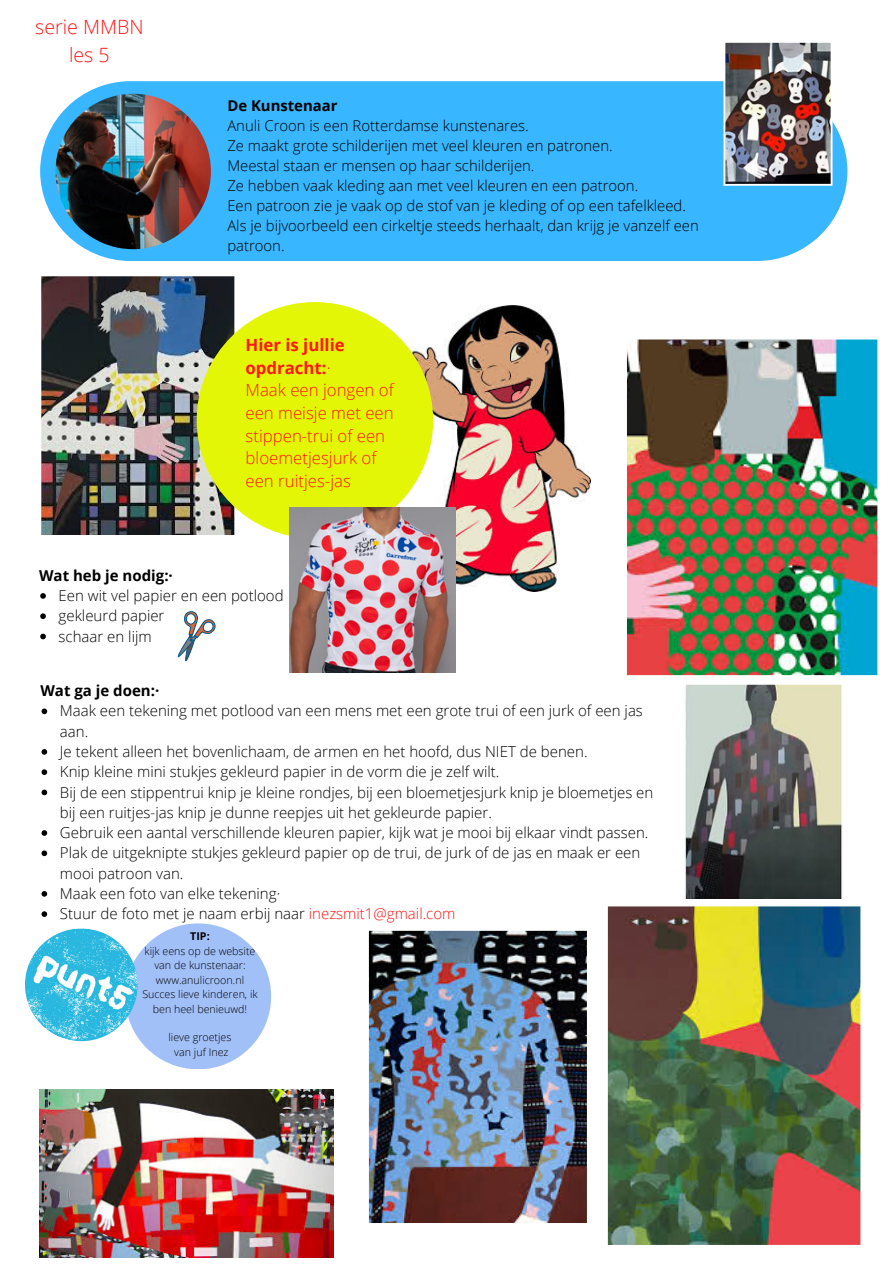
<style>
.page{position:relative;width:894px;height:1264px;background:#fff}
.page>*{position:absolute;margin:0;border:0;box-sizing:border-box;transform-origin:0 0}
.t1{font:300 19.65px/27.3px "Open Sans";color:#ff1616;text-align:center}
.t2{font:300 16.8px/22.6px "Open Sans";color:#ff1616}
.t3{font:300 15px/20.2px "Open Sans";color:#000}
.t4{font:700 15px "Open Sans";color:#000}
.t5{font:300 14.85px/20.1px "Open Sans";color:#000}
.t6{font:700 14.85px "Open Sans";color:#000}
.t7{font:300 10.65px/14.4px "Open Sans";color:#000;text-align:center}
.t8{font:700 10.65px "Open Sans";color:#000}
.s1{font-weight:700}
.s2{color:#ff1616}
</style>
<div class="page">
<img style="left:627px;top:339px;width:251px;height:337px">
<svg style="left:685px;top:684px;width:158px;height:215px"></svg>
<div style="left:125px;top:923px;width:146px;height:146px;background:#a2c0f8;border-radius:50%"></div>
<img style="left:368px;top:930px;width:219px;height:293px">
<img style="left:607px;top:906px;width:254px;height:339px">
<img style="left:41px;top:276px;width:197px;height:259px">
<img style="left:402px;top:306px;width:188px;height:286px">
<div style="left:197px;top:302px;width:236px;height:236px;background:#e3f606;border-radius:50%"></div>
<img style="left:290px;top:507px;width:165px;height:166px">
<svg style="left:177px;top:611px;width:39px;height:50px"></svg>
<img style="left:39px;top:1089px;width:294px;height:167px">
<img style="left:25px;top:928px;width:113px;height:113px;border-radius:50%">
<svg style="left:42px;top:708px;width:5px;height:6px"></svg>
<svg style="left:42px;top:749px;width:5px;height:5px"></svg>
<svg style="left:42px;top:769px;width:5px;height:6px"></svg>
<svg style="left:42px;top:789px;width:5px;height:6px"></svg>
<svg style="left:42px;top:830px;width:5px;height:5px"></svg>
<svg style="left:42px;top:850px;width:5px;height:6px"></svg>
<svg style="left:42px;top:891px;width:5px;height:5px"></svg>
<svg style="left:42px;top:911px;width:5px;height:5px"></svg>
<div style="left:40px;top:81px;width:807px;height:180px;background:#38b6ff"></div>
<img style="left:55px;top:94px;width:156px;height:155px">
<img style="left:723px;top:42px;width:109px;height:144px">
<svg style="left:40px;top:593px;width:6px;height:5px"></svg>
<svg style="left:40px;top:613px;width:6px;height:6px"></svg>
<svg style="left:40px;top:633px;width:6px;height:6px"></svg>
<h1 class="t1" style="left:35px;top:13px;width:110px">serie MMBN les 5</h1>
<p class="t4" style="left:39px;top:564px;width:135px">Wat heb je nodig:·</p>
<p class="t6" style="left:227px;top:95px;width:112px">De Kunstenaar</p>
<p class="t5" style="left:227px;top:115px;width:472px">Anuli Croon is een Rotterdamse kunstenares.<br>Ze maakt grote schilderijen met veel kleuren en patronen.<br>Meestal staan er mensen op haar schilderijen.<br>Ze hebben vaak kleding aan met veel kleuren en een patroon.<br>Een patroon zie je vaak op de stof van je kleding of op een tafelkleed.<br>Als je bijvoorbeeld een cirkeltje steeds herhaalt, dan krijg je vanzelf een patroon.</p>
<p class="t2" style="left:245px;top:333px;width:150px"><span class="s1">Hier is jullie opdracht:</span>·<br>Maak een jongen of een meisje met een stippen-trui of een bloemetjesjurk of een ruitjes-jas</p>
<p class="t3" style="left:59px;top:585px;width:226px">Een wit vel papier en een potlood gekleurd papier<br>schaar en lijm</p>
<p class="t4" style="left:40px;top:680px;width:120px">Wat ga je doen:·</p>
<p class="t3" style="left:60px;top:700px;width:594px">Maak een tekening met potlood van een mens met een grote trui of een jurk of een jas aan.<br>Je tekent alleen het bovenlichaam, de armen en het hoofd, dus NIET de benen.<br>Knip kleine mini stukjes gekleurd papier in de vorm die je zelf wilt.<br>Bij de een stippentrui knip je kleine rondjes, bij een bloemetjesjurk knip je bloemetjes en bij een ruitjes-jas knip je dunne reepjes uit het gekleurde papier.<br>Gebruik een aantal verschillende kleuren papier, kijk wat je mooi bij elkaar vindt passen.<br>Plak de uitgeknipte stukjes gekleurd papier op de trui, de jurk of de jas en maak er een mooi patroon van.<br>Maak een foto van elke tekening·<br>Stuur de foto met je naam erbij naar <span class="s2">inezsmit1@gmail.com</span></p>
<p class="t8" style="left:190px;top:929px;width:21px">TIP:</p>
<p class="t7" style="left:142px;top:943px;width:117px">kijk eens op de website van de kunstenaar: www.anulicroon.nl<br>Succes lieve kinderen, ik ben heel benieuwd!</p>
<p class="t7" style="left:168px;top:1030px;width:64px">lieve groetjes van juf Inez</p>
</div>
